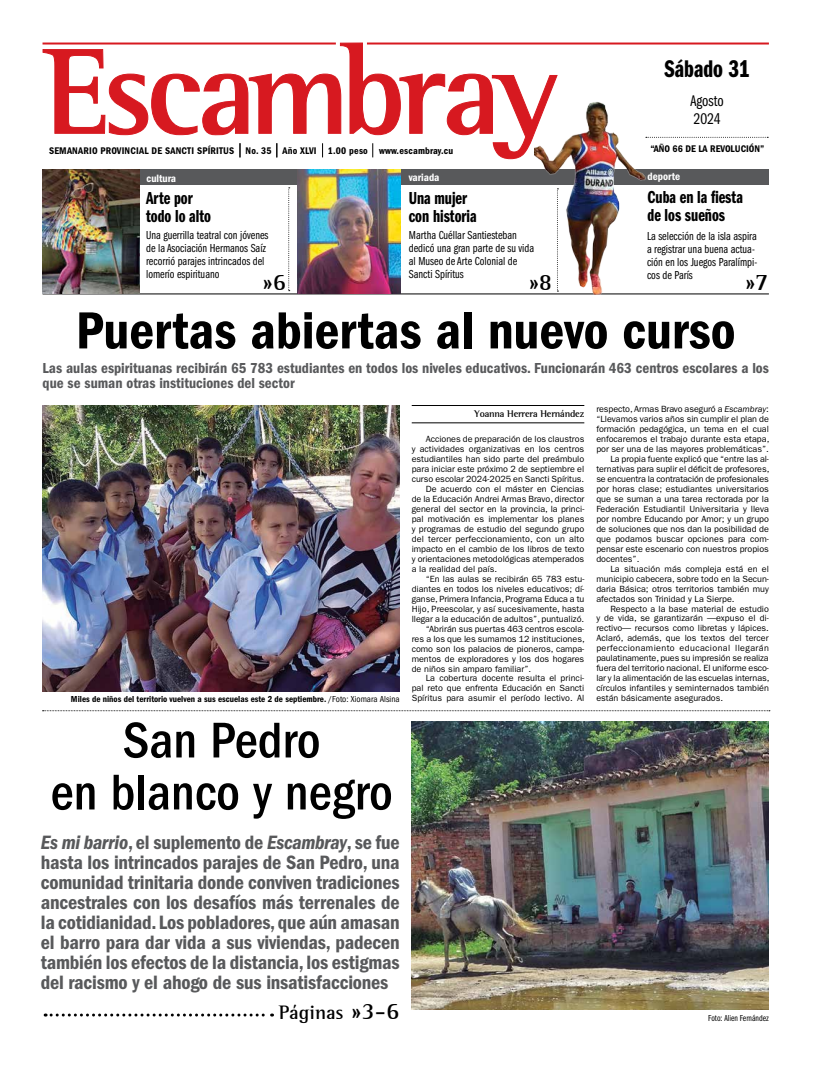
<style>
.page{position:relative;width:820px;height:1080px;background:#fff}
.page>*{position:absolute;margin:0;border:0;box-sizing:border-box;transform-origin:0 0}
.t1{font:54px "ITC Franklin Gothic Std Dm Cd";color:#000}
.t2{font:500 condensed 52px/52px "ITC Franklin Gothic Std";color:#000;text-align:center}
.t3{font:25px "ITC Franklin Gothic Std Dm Cp";color:#000}
.t4{font:700 24px "AT Rotis Semi Serif";color:#000}
.t5{font:20px/20px "ITC Franklin Gothic Std Dm Cd";letter-spacing:-.01em;color:#58595b;text-align:justify}
.t6{font:700 20px "AT Rotis Semi Serif";color:#000}
.t7{font:18px/18px "ITC Franklin Gothic Std Dm Cp";color:#000}
.t8{font:16px/18px "ITC Franklin Gothic Std Bk Cp";color:#000}
.t9{font:15px/15px "ITC Franklin Gothic Std Dm Cd";color:#58595b}
.t10{font:12px/13px "ITC Franklin Gothic Std Bk Cp";color:#000}
.t11{font:11px "ITC Franklin Gothic Std Dm Cd";color:#fff}
.t12{font:10px "ITC Franklin Gothic Std Dm Cd";letter-spacing:.02em;color:#000}
.t13{font:700 10px "AT Rotis Semi Serif";letter-spacing:-.02em;color:#000}
.t14{font:9px "ITC Franklin Gothic Std";color:#000}
.t15{font:9px "ITC Franklin Gothic Std Dm Cd";color:#000}
.t16{font:9px "ITC Franklin Gothic Std";letter-spacing:.04em;color:#000}
.t17{font:9px "ITC Franklin Gothic Std Bk Cp";color:#000}
.s1{font-family:"ITC Franklin Gothic Std";font-stretch:condensed}
.s2{font-family:"ITC Franklin Gothic Std Dm Cd It"}
.s3{font-size:24px}
.s4{font-style:italic}
</style>
<div class="page">
<hr style="left:411px;top:405px;width:173px;height:1px;background:#000">
<hr style="left:411px;top:422px;width:173px;height:1px;background:#000">
<div style="left:139px;top:169px;width:629px;height:16px;background:#58595b"></div>
<hr style="left:43px;top:293px;width:725px;height:1px;background:#000">
<svg style="left:288px;top:187px;width:1px;height:104px"></svg>
<svg style="left:42px;top:42px;width:516px;height:118px"></svg>
<hr style="left:367px;top:43px;width:401px;height:2px;background:#d71920">
<hr style="left:42px;top:43px;width:294px;height:2px;background:#d71920">
<svg style="left:664px;top:137px;width:103px;height:1px"></svg>
<img style="left:43px;top:169px;width:96px;height:124px">
<svg style="left:45px;top:1014px;width:227px;height:3px"></svg>
<svg style="left:43px;top:710px;width:726px;height:1px"></svg>
<img style="left:411px;top:722px;width:357px;height:288px">
<img style="left:43px;top:405px;width:356px;height:287px">
<img style="left:297px;top:169px;width:103px;height:124px">
<img style="left:534px;top:79px;width:130px;height:216px">
<p class="t12" style="left:49px;top:145px;width:261px">Semanario provincial de sancti spíritus No. 35 Año XLVI</p>
<p class="t12" style="left:327px;top:145px;width:127px">1.00 peso www.escambray.cu</p>
<h3 class="t3" style="left:664px;top:55px;width:86px">Sábado 31</h3>
<h3 class="t8" style="left:690px;top:92px;width:35px">Agosto<br>2024</h3>
<p class="t12" style="left:650px;top:143px;width:66px">“AÑO 66 DE LA REVOLUCI</p>
<p class="t12" style="left:748px;top:143px;width:17px">ÓN”</p>
<p class="t11" style="left:146px;top:172px;width:31px">cultura</p>
<p class="t11" style="left:647px;top:170px;width:34px">deporte</p>
<h3 class="t7" style="left:647px;top:189px;width:97px">Cuba en la fiesta de los sueños</h3>
<p class="t11" style="left:409px;top:171px;width:32px">variada</p>
<h3 class="t7" style="left:408px;top:189px;width:69px">Una mujer con historia</h3>
<h3 class="t7" style="left:146px;top:189px;width:66px">Arte por todo lo alto</h3>
<h3 class="t10" style="left:409px;top:229px;width:127px">Martha Cuéllar Santiesteban dedicó una gran parte de su vida al Museo de Arte Colonial de<br>Sancti Spíritus</h3>
<h3 class="t10" style="left:146px;top:229px;width:124px">Una guerrilla teatral con jóvenes de la Asociación Hermanos Saíz recorrió parajes intrincados del lomerío espirituano</h3>
<h3 class="t10" style="left:646px;top:230px;width:112px">La selección de la isla aspira a registrar una buena actua&shy;ción en los Juegos Paralímpi&shy;cos de París</h3>
<h3 class="t4" style="left:262px;top:268px;width:25px">»6</h3>
<h3 class="t4" style="left:528px;top:268px;width:25px">»8</h3>
<h3 class="t4" style="left:744px;top:268px;width:25px">»7</h3>
<h1 class="t1" style="left:76px;top:300px;width:661px">Puertas abiertas al nuevo curso</h1>
<h3 class="t9" style="left:43px;top:360px;width:727px">Las aulas espirituanas recibirán 65 783 estudiantes en todos los niveles educativos. Funcionarán 463 centros escolares a los que se suman otras instituciones del sector</h3>
<p class="t15" style="left:71px;top:694px;width:330px">Miles de niños del territorio vuelven a sus escuelas este 2 de septiembre. <span class="s1">/Foto: Xiomara Alsina</span></p>
<h2 class="t2" style="left:50px;top:715px;width:344px">San Pedro<br>en blanco y negro</h2>
<p class="t5" style="left:41px;top:833px;width:360px"><span class="s2">Es mi barrio</span>, el suplemento de <span class="s2">Escambray</span>, se fue hasta los intrincados parajes de San Pedro, una comunidad trinitaria donde conviven tradiciones ancestrales con los desafíos más terrenales de la cotidianidad. Los pobladores, que aún amasan el barro para dar vida a sus viviendas, padecen también los efectos de la distancia, los estigmas del racismo y el ahogo de sus insatisfacciones</p>
<h3 class="t6" style="left:279px;top:1000px;width:122px">Páginas <span class="s3">»3-6</span></h3>
<p class="t13" style="left:474px;top:408px;width:111px">Yoanna Herrera Hernández</p>
<p class="t14" style="left:425px;top:433px;width:160px">Acciones de preparación de los claustros</p>
<p class="t14" style="left:411px;top:443px;width:174px">y actividades organizativas en los centros</p>
<p class="t14" style="left:411px;top:453px;width:174px">estudiantiles han sido parte del preámbulo</p>
<p class="t14" style="left:411px;top:463px;width:174px">para iniciar este próximo 2 de septiembre el</p>
<p class="t14" style="left:411px;top:473px;width:174px">curso escolar 2024-2025 en Sancti Spíritus.</p>
<p class="t14" style="left:425px;top:483px;width:160px">De acuerdo con el máster en Ciencias</p>
<p class="t14" style="left:411px;top:493px;width:174px">de la Educación Andrei Armas Bravo, director</p>
<p class="t14" style="left:411px;top:503px;width:174px">general del sector en la provincia, la princi-</p>
<p class="t14" style="left:411px;top:513px;width:174px">pal motivación es implementar los planes</p>
<p class="t14" style="left:411px;top:523px;width:174px">y programas de estudio del segundo grupo</p>
<p class="t14" style="left:411px;top:533px;width:174px">del tercer perfeccionamiento, con un alto</p>
<p class="t14" style="left:411px;top:543px;width:174px">impacto en el cambio de los libros de texto</p>
<p class="t14" style="left:411px;top:553px;width:174px">y orientaciones metodológicas atemperados</p>
<p class="t14" style="left:411px;top:563px;width:87px">a la realidad del país.</p>
<p class="t14" style="left:425px;top:573px;width:160px">“En las aulas se recibirán 65 783 estu-</p>
<p class="t14" style="left:411px;top:583px;width:174px">diantes en todos los niveles educativos; dí-</p>
<p class="t14" style="left:411px;top:593px;width:174px">ganse, Primera Infancia, Programa Educa a tu</p>
<p class="t14" style="left:411px;top:603px;width:174px">Hijo, Preescolar, y así sucesivamente, hasta</p>
<p class="t14" style="left:411px;top:613px;width:174px">llegar a la educación de adultos”, puntualizó.</p>
<p class="t14" style="left:425px;top:623px;width:160px">“Abrirán sus puertas 463 centros escola-</p>
<p class="t14" style="left:411px;top:633px;width:174px">res a los que les sumamos 12 instituciones,</p>
<p class="t14" style="left:411px;top:643px;width:174px">como son los palacios de pioneros, campa-</p>
<p class="t14" style="left:411px;top:653px;width:174px">mentos de exploradores y los dos hogares</p>
<p class="t14" style="left:411px;top:663px;width:121px">de niños sin amparo familiar”.</p>
<p class="t14" style="left:425px;top:673px;width:160px">La cobertura docente resulta el princi-</p>
<p class="t14" style="left:411px;top:683px;width:174px">pal reto que enfrenta Educación en Sancti</p>
<p class="t14" style="left:411px;top:693px;width:174px">Spíritus para asumir el período lectivo. Al</p>
<p class="t14" style="left:596px;top:403px;width:174px">respecto, Armas Bravo aseguró a <span class="s4">Escambray</span>:</p>
<p class="t14" style="left:596px;top:413px;width:174px">“Llevamos varios años sin cumplir el plan de</p>
<p class="t14" style="left:596px;top:423px;width:174px">formación pedagógica, un tema en el cual</p>
<p class="t14" style="left:596px;top:433px;width:174px">enfocaremos el trabajo durante esta etapa,</p>
<p class="t14" style="left:596px;top:443px;width:174px">por ser una de las mayores problemáticas”.</p>
<p class="t14" style="left:610px;top:453px;width:160px">La propia fuente explicó que “entre las al-</p>
<p class="t14" style="left:596px;top:463px;width:174px">ternativas para suplir el déficit de profesores,</p>
<p class="t14" style="left:596px;top:473px;width:174px">se encuentra la contratación de profesionales</p>
<p class="t14" style="left:596px;top:483px;width:174px">por horas clase; estudiantes universitarios</p>
<p class="t14" style="left:596px;top:493px;width:174px">que se suman a una tarea rectorada por la</p>
<p class="t14" style="left:596px;top:503px;width:174px">Federación Estudiantil Universitaria y lleva</p>
<p class="t14" style="left:596px;top:513px;width:174px">por nombre Educando por Amor; y un grupo</p>
<p class="t14" style="left:596px;top:523px;width:174px">de soluciones que nos dan la posibilidad de</p>
<p class="t14" style="left:596px;top:533px;width:174px">que podamos buscar opciones para com-</p>
<p class="t14" style="left:596px;top:543px;width:174px">pensar este escenario con nuestros propios</p>
<p class="t14" style="left:596px;top:553px;width:45px">docentes”.</p>
<p class="t14" style="left:610px;top:563px;width:160px">La situación más compleja está en el</p>
<p class="t14" style="left:596px;top:573px;width:174px">municipio cabecera, sobre todo en la Secun-</p>
<p class="t14" style="left:596px;top:583px;width:174px">daria Básica; otros territorios también muy</p>
<p class="t14" style="left:596px;top:593px;width:140px">afectados son Trinidad y La Sierpe.</p>
<p class="t14" style="left:610px;top:603px;width:160px">Respecto a la base material de estudio</p>
<p class="t14" style="left:596px;top:613px;width:174px">y de vida, se garantizarán —expuso el di-</p>
<p class="t14" style="left:596px;top:623px;width:174px">rectivo— recursos como libretas y lápices.</p>
<p class="t14" style="left:596px;top:633px;width:174px">Aclaró, además, que los textos del tercer</p>
<p class="t16" style="left:596px;top:643px;width:174px">perfeccionamiento educacional llegarán</p>
<p class="t14" style="left:596px;top:653px;width:174px">paulatinamente, pues su impresión se realiza</p>
<p class="t14" style="left:596px;top:663px;width:174px">fuera del territorio nacional. El uniforme esco-</p>
<p class="t14" style="left:596px;top:673px;width:174px">lar y la alimentación de las escuelas internas,</p>
<p class="t14" style="left:596px;top:683px;width:174px">círculos infantiles y seminternados también</p>
<p class="t14" style="left:596px;top:693px;width:128px">están básicamente asegurados.</p>
<p class="t17" style="left:708px;top:1013px;width:62px">Foto: Alien Fernández</p>
</div>
